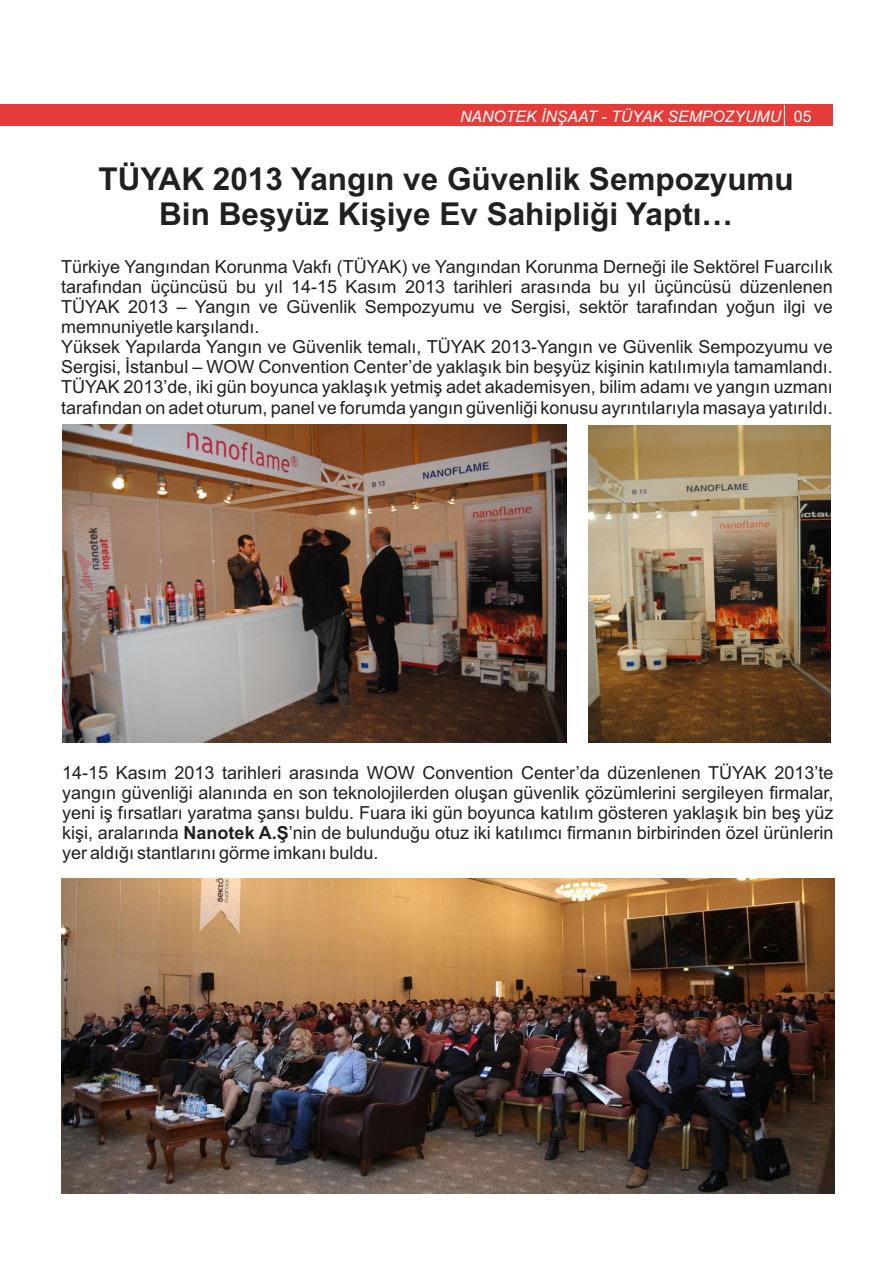
<style>
.page{position:relative;width:893px;height:1262px;background:#fff}
.page>*{position:absolute;margin:0;border:0;box-sizing:border-box;transform-origin:0 0}
.t1{font:700 31.5px/35.2px "Arial";color:#231f20;text-align:center}
.t2{font:18px/20.1px "Arial";color:#231f20}
.t3{font:italic 15.9px "Arial";color:#fff}
.s1{font-style:normal}
.s2{font-weight:700}
</style>
<div class="page">
<div style="left:0;top:105px;width:832px;height:21px;background:#e43c39"></div>
<svg style="left:784px;top:105px;width:1px;height:21px"></svg>
<img style="left:62px;top:424px;width:505px;height:318px">
<img style="left:588px;top:425px;width:242px;height:317px">
<img style="left:61px;top:878px;width:773px;height:315px">
<p class="t3" style="left:460px;top:110px;width:353px">NANOTEK İNŞAAT - TÜYAK SEMPOZYUMU <span class="s1">05</span></p>
<h1 class="t1" style="left:98px;top:164px;width:697px">TÜYAK 2013 Yangın ve Güvenlik Sempozyumu<br>Bin Beşyüz Kişiye Ev Sahipliği Yaptı…</h1>
<p class="t2" style="left:61px;top:258px;width:773px">Türkiye Yangından Korunma Vakfı (TÜYAK) ve Yangından Korunma Derneği ile Sektörel Fuarcılık tarafından üçüncüsü bu yıl 14-15 Kasım 2013 tarihleri arasında bu yıl üçüncüsü düzenlenen TÜYAK 2013 – Yangın ve Güvenlik Sempozyumu ve Sergisi, sektör tarafından yoğun ilgi ve memnuniyetle karşılandı.<br>Yüksek Yapılarda Yangın ve Güvenlik temalı, TÜYAK 2013-Yangın ve Güvenlik Sempozyumu ve Sergisi, İstanbul – WOW Convention Center’de yaklaşık bin beşyüz kişinin katılımıyla tamamlandı.<br>TÜYAK 2013’de, iki gün boyunca yaklaşık yetmiş adet akademisyen, bilim adamı ve yangın uzmanı tarafından on adet oturum, panel ve forumda yangın güvenliği konusu ayrıntılarıyla masaya yatırıldı.</p>
<p class="t2" style="left:62px;top:764px;width:773px;text-align:justify">14-15 Kasım 2013 tarihleri arasında WOW Convention Center’da düzenlenen TÜYAK 2013’te yangın güvenliği alanında en son teknolojilerden oluşan güvenlik çözümlerini sergileyen firmalar, yeni iş fırsatları yaratma şansı buldu. Fuara iki gün boyunca katılım gösteren yaklaşık bin beş yüz kişi, aralarında <span class="s2">Nanotek A.Ş</span> nin de bulunduğu otuz iki katılımcı firmanın birbirinden özel ürünlerin yer aldığı stantlarını görme imkanı buldu.</p>
<p class="t2" style="left:289px;top:824px;width:5px">’</p>
</div>
